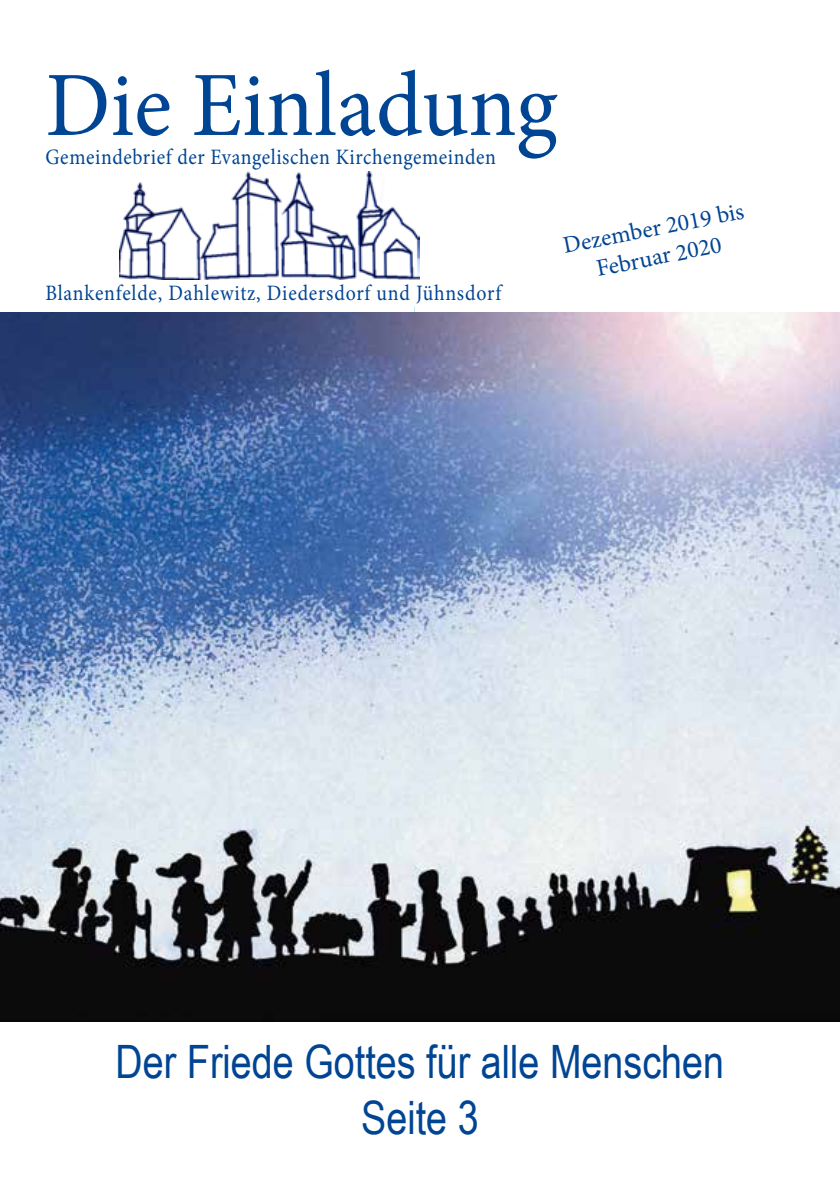
<style>
.page{position:relative;width:840px;height:1191px;background:#fff}
.page>*{position:absolute;margin:0;border:0;box-sizing:border-box;transform-origin:0 0}
.t1{font:92px "Minion Pro";color:#004593;scale:.96 1}
.t2{font:46px/55.2px "Arial Narrow";color:#004593;text-align:center}
.t3{font:24px/28.8px "Minion Pro";color:#004593;text-align:center}
.t4{font:22px "Minion Pro";letter-spacing:.03em;color:#004593;scale:.9 1}
</style>
<div class="page">
<img style="left:119px;top:171px;width:301px;height:109px">
<img style="left:0;top:312px;width:839px;height:709px">
<h1 class="t1" style="left:45px;top:44px;width:534px">Die Einladung</h1>
<p class="t4" style="left:45px;top:143px;width:502px">Gemeindebrief der Evangelischen Kirchengemeinden</p>
<p class="t4" style="left:45px;top:278px;width:507px">Blankenfelde, Dahlewitz, Diedersdorf und Jühnsdorf</p>
<p class="t3" style="left:560px;top:232px;width:185px;rotate:-11deg">Dezember 2019 bis<br>Februar 2020</p>
<h2 class="t2" style="left:115px;top:1033px;width:609px">Der Friede Gottes für alle Menschen<br>Seite 3</h2>
</div>
